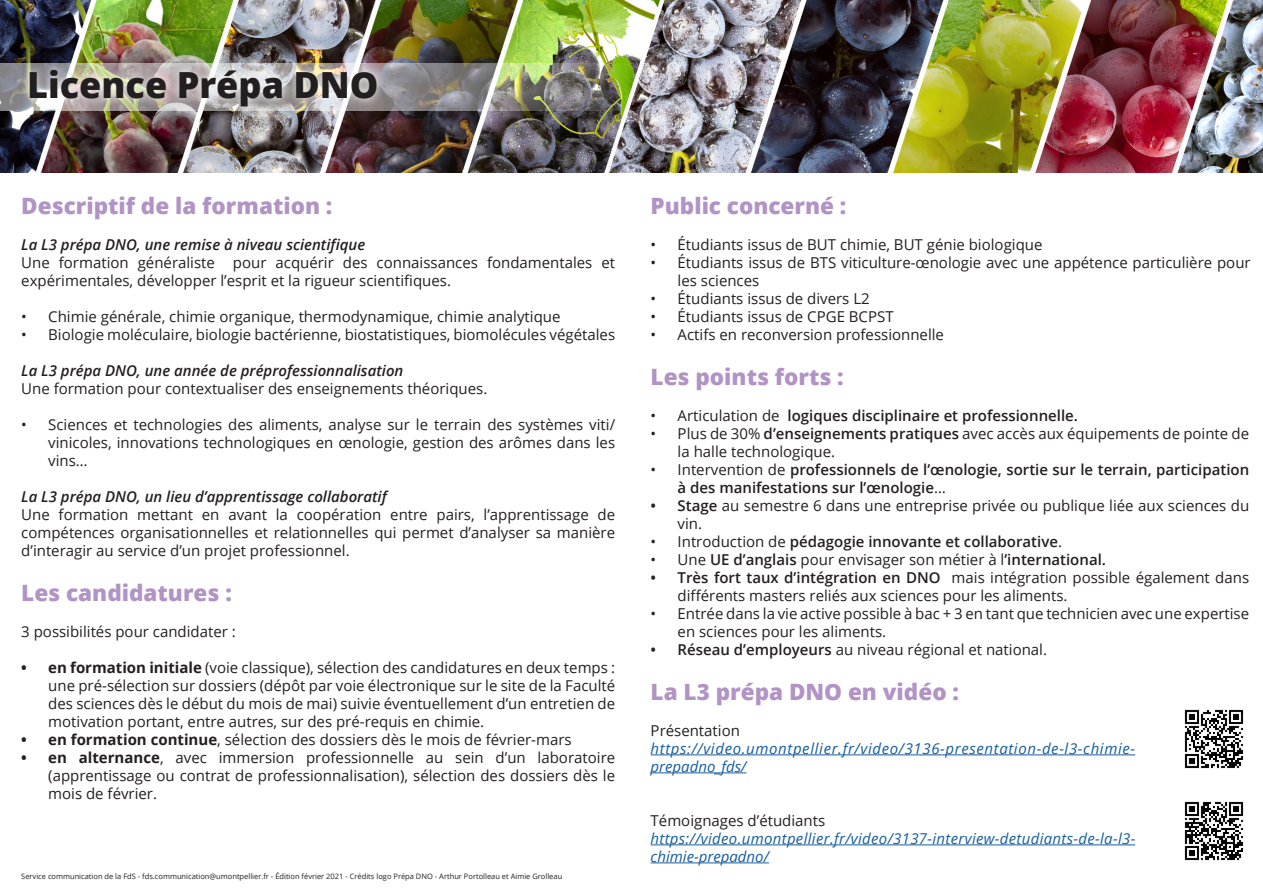
<style>
.page{position:relative;width:1263px;height:893px;background:#fff}
.page>*{position:absolute;margin:0;border:0;box-sizing:border-box;transform-origin:0 0}
.t1{font:800 36px "Open Sans";color:#231f20}
.t2{font:800 22.5px "Open Sans";color:#b194c5}
.t3{font:15px/18px "Open Sans";color:#231f20}
.t4{font:600 15px/18px "Open Sans";color:#231f20}
.t5{font:italic 600 15px "Open Sans";color:#231f20}
.t6{font:italic 15px/18px "Open Sans";letter-spacing:.02em;color:#175d9e}
.t7{font:italic 15px/18px "Open Sans";letter-spacing:.04em;color:#175d9e}
.Style_de_paragraphe{font:7.5px "Open Sans";color:#231f20}
.s1{font-weight:700}
.s2{font-weight:400}
.s3{font-weight:600}
</style>
<div class="page">
<img style="left:0;top:0;width:1263px;height:172px">
<img style="left:0;top:63px;width:631px;height:48px">
<img style="left:20px;top:61px;width:366px;height:55px">
<hr style="left:651px;top:754px;width:484px;height:1px;background:#175d9e">
<hr style="left:651px;top:772px;width:95px;height:1px;background:#175d9e">
<hr style="left:651px;top:844px;width:484px;height:1px;background:#175d9e">
<hr style="left:651px;top:862px;width:118px;height:1px;background:#175d9e">
<img style="left:1184px;top:709px;width:60px;height:60px">
<img style="left:1184px;top:801px;width:60px;height:60px">
<p class="t1" style="left:27px;top:57px;width:353px">Licence Prépa DNO</p>
<p class="t2" style="left:21px;top:188px;width:313px">Descriptif de la formation :</p>
<p class="t5" style="left:21px;top:234px;width:346px">La L3 prépa DNO, une remise à niveau scientifique</p>
<p class="t3" style="left:21px;top:253px;width:595px">Une formation généraliste pour acquérir des connaissances fondamentales et expérimentales, développer l’esprit et la rigueur scientifiques.</p>
<p class="t3" style="left:21px;top:307px;width:541px">• Chimie générale, chimie organique, thermodynamique, chimie analytique</p>
<p class="t3" style="left:21px;top:325px;width:595px">• Biologie moléculaire, biologie bactérienne, biostatistiques, biomolécules végétales</p>
<p class="t5" style="left:21px;top:360px;width:384px">La L3 prépa DNO, une année de préprofessionnalisation</p>
<p class="t3" style="left:21px;top:379px;width:468px">Une formation pour contextualiser des enseignements théoriques.</p>
<p class="t3" style="left:48px;top:415px;width:568px;text-align:justify;text-indent:-27px">• Sciences et technologies des aliments, analyse sur le terrain des systèmes viti/ vinicoles, innovations technologiques en œnologie, gestion des arômes dans les vins…</p>
<p class="t5" style="left:21px;top:486px;width:367px">La L3 prépa DNO, un lieu d’apprentissage collaboratif</p>
<p class="t3" style="left:21px;top:505px;width:595px;text-align:justify">Une formation mettant en avant la coopération entre pairs, l’apprentissage de compétences organisationnelles et relationnelles qui permet d’analyser sa manière d’interagir au service d’un projet professionnel.</p>
<p class="t2" style="left:21px;top:575px;width:212px">Les candidatures :</p>
<p class="t3" style="left:21px;top:622px;width:216px">3 possibilités pour candidater :</p>
<p class="t3" style="left:48px;top:658px;width:568px;text-align:justify;text-indent:-27px"><span class="s1">• en formation initiale</span> (voie classique), sélection des candidatures en deux temps : une pré-sélection sur dossiers (dépôt par voie électronique sur le site de la Faculté des sciences dès le début du mois de mai) suivie éventuellement d’un entretien de motivation portant, entre autres, sur des pré-requis en chimie.</p>
<p class="t3" style="left:21px;top:730px;width:552px"><span class="s1">• en formation continue</span>, sélection des dossiers dès le mois de février-mars</p>
<p class="t3" style="left:48px;top:748px;width:568px;text-align:justify;text-indent:-27px"><span class="s1">• en alternance</span>, avec immersion professionnelle au sein d’un laboratoire (apprentissage ou contrat de professionnalisation), sélection des dossiers dès le mois de février.</p>
<p class="Style_de_paragraphe" style="left:21px;top:871px;width:542px">Service communication de la FdS - fds.communication@umontpellier.fr - Édition février 2021 - Crédits logo Prépa DNO - Arthur Portolleau et Aimie Grolleau</p>
<p class="t2" style="left:651px;top:188px;width:197px">Public concerné :</p>
<p class="t3" style="left:651px;top:235px;width:393px">• Étudiants issus de BUT chimie, BUT génie biologique</p>
<p class="t3" style="left:678px;top:253px;width:575px;text-indent:-27px">• Étudiants issus de BTS viticulture-œnologie avec une appétence particulière pour les sciences</p>
<p class="t3" style="left:651px;top:289px;width:221px">• Étudiants issus de divers L2</p>
<p class="t3" style="left:651px;top:307px;width:245px">• Étudiants issus de CPGE BCPST</p>
<p class="t3" style="left:651px;top:325px;width:295px">• Actifs en reconversion professionnelle</p>
<p class="t2" style="left:651px;top:359px;width:195px">Les points forts :</p>
<p class="t4" style="left:651px;top:406px;width:429px"><span class="s2">• Articulation de</span> logiques disciplinaire et professionnelle.</p>
<p class="t3" style="left:678px;top:424px;width:573px;text-indent:-27px">• Plus de 30% <span class="s3">d’enseignements pratiques</span> avec accès aux équipements de pointe de la halle technologique.</p>
<p class="t4" style="left:678px;top:460px;width:573px;text-indent:-27px"><span class="s2">• Intervention de</span> professionnels de l’œnologie, sortie sur le terrain, participation à des manifestations sur l’œnologie<span class="s2">…</span></p>
<p class="t3" style="left:678px;top:496px;width:573px;text-indent:-27px"><span class="s3">• Stage</span> au semestre 6 dans une entreprise privée ou publique liée aux sciences du vin.</p>
<p class="t4" style="left:651px;top:532px;width:413px"><span class="s2">• Introduction de</span> pédagogie innovante et collaborative<span class="s2">.</span></p>
<p class="t3" style="left:651px;top:550px;width:457px">• Une <span class="s3">UE d’anglais</span> pour envisager son métier à l<span class="s3">’international.</span></p>
<p class="t3" style="left:678px;top:568px;width:573px;text-indent:-27px"><span class="s3">• Très fort taux d’intégration en DNO</span> mais intégration possible également dans différents masters reliés aux sciences pour les aliments.</p>
<p class="t3" style="left:678px;top:604px;width:573px;text-indent:-27px">• Entrée dans la vie active possible à bac + 3 en tant que technicien avec une expertise en sciences pour les aliments.</p>
<p class="t3" style="left:651px;top:640px;width:398px"><span class="s3">• Réseau d’employeurs</span> au niveau régional et national.</p>
<p class="t2" style="left:651px;top:674px;width:310px">La L3 prépa DNO en vidéo :</p>
<p class="t3" style="left:651px;top:721px;width:91px">Présentation</p>
<p class="t7" style="left:651px;top:739px;width:486px">https://video.umontpellier.fr/video/3136-presentation-de-l3-chimie&shy;prepadno_fds/</p>
<p class="t3" style="left:651px;top:811px;width:176px">Témoignages d’étudiants</p>
<p class="t6" style="left:651px;top:829px;width:486px">https://video.umontpellier.fr/video/3137-interview-detudiants-de-la-l3- chimie-prepadno/</p>
</div>
